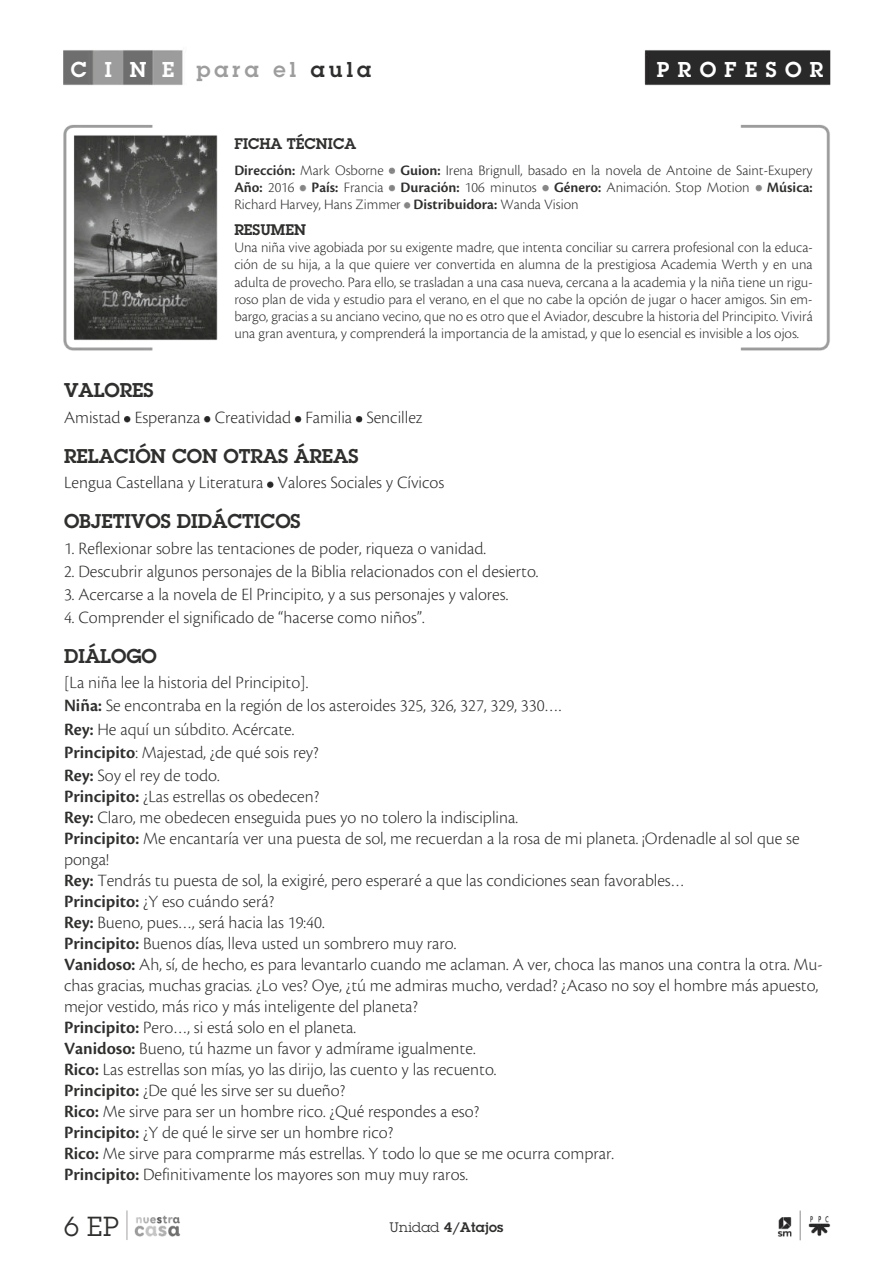
<style>
.page{position:relative;width:893px;height:1263px;background:#fff}
.page>*{position:absolute;margin:0;border:0;box-sizing:border-box;transform-origin:0 0}
.t1{font:27px "Lubalin Graph Std";color:#2f2f2e}
.t2{font:600 21px "Lubalin Graph Std";letter-spacing:.2em;color:#9d9d9d}
.t3{font:600 21px "Lubalin Graph Std";letter-spacing:.4em;color:#fff}
.t4{font:600 19.5px "Lubalin Graph Std";color:#2f2f2e}
.t5{font:300 18px/21px "Cronos Pro";color:#2f2f2e}
.t6{font:300 15px/17.2px "Cronos Pro";color:#2f2f2e;text-align:justify}
.t7{font:600 15px "Lubalin Graph Std";color:#2f2f2e}
.t8{font:600 13.5px "Lubalin Graph Std";letter-spacing:.02em;color:#2f2f2e}
.s1{color:#fff}
.s2{color:#2f2f2e}
.s3{font-weight:600}
.s4{font-weight:400}
</style>
<div class="page">
<img style="left:64px;top:50px;width:766px;height:1190px">
<p class="t2" style="left:71px;top:56px;width:302px"><span class="s1">C I N E</span> para el <span class="s2">aula</span></p>
<p class="t3" style="left:657px;top:56px;width:168px">PROFESOR</p>
<p class="t7" style="left:234px;top:134px;width:123px">FICHA TÉCNICA</p>
<p class="t6" style="left:234px;top:161px;width:580px"><span class="s3">Dirección:</span> Mark Osborne <span class="s3">Guion:</span> Irena Brignull, basado en la novela de Antoine de Saint-Exupery <span class="s3">Año:</span> 2016 <span class="s3">País:</span> Francia <span class="s3">Duración:</span> 106 minutos <span class="s3">Género:</span> Animación. Stop Motion <span class="s3">Música:<br></span>Richard Harvey, Hans Zimmer <span class="s3">Distribuidora:</span> Wanda Vision</p>
<p class="t7" style="left:234px;top:220px;width:73px">RESUMEN</p>
<p class="t6" style="left:234px;top:239px;width:580px">Una niña vive agobiada por su exigente madre, que intenta conciliar su carrera profesional con la educa&shy;ción de su hija, a la que quiere ver convertida en alumna de la prestigiosa Academia Werth y en una adulta de provecho. Para ello, se trasladan a una casa nueva, cercana a la academia y la niña tiene un rigu&shy;roso plan de vida y estudio para el verano, en el que no cabe la opción de jugar o hacer amigos. Sin em&shy;bargo, gracias a su anciano vecino, que no es otro que el Aviador, descubre la historia del Principito. Vivirá una gran aventura, y comprenderá la importancia de la amistad, y que lo esencial es invisible a los ojos.</p>
<p class="t4" style="left:64px;top:378px;width:91px">VALORES</p>
<p class="t5" style="left:64px;top:406px;width:360px">Amistad Esperanza Creatividad Familia Sencillez</p>
<p class="t4" style="left:64px;top:443px;width:296px">RELACIÓN CON OTRAS ÁREAS</p>
<p class="t5" style="left:64px;top:472px;width:382px">Lengua Castellana y Literatura Valores Sociales y Cívicos</p>
<p class="t4" style="left:64px;top:508px;width:238px">OBJETIVOS DIDÁCTICOS</p>
<p class="t5" style="left:64px;top:537px;width:423px">1. Reflexionar sobre las tentaciones de poder, riqueza o vanidad.</p>
<p class="t5" style="left:64px;top:560px;width:476px">2. Descubrir algunos personajes de la Biblia relacionados con el desierto.</p>
<p class="t5" style="left:64px;top:584px;width:446px">3. Acercarse a la novela de El Principito, y a sus personajes y valores.</p>
<p class="t5" style="left:64px;top:607px;width:362px">4. Comprender el significado de “hacerse como niños”.</p>
<p class="t4" style="left:64px;top:643px;width:94px">DIÁLOGO</p>
<p class="t5" style="left:64px;top:671px;width:499px;line-height:23.1px">[La niña lee la historia del Principito].<br><span class="s3">Niña:</span> Se encontraba en la región de los asteroides 325, 326, 327, 329, 330….<br><span class="s3">Rey:</span> He aquí un súbdito. Acércate.<br><span class="s3">Principito</span>: Majestad, ¿de qué sois rey?<br><span class="s3">Rey:</span> Soy el rey de todo.</p>
<p class="t5" style="left:64px;top:786px;width:760px"><span class="s3">Principito:</span> ¿Las estrellas os obedecen?<br><span class="s3">Rey:</span> Claro, me obedecen enseguida pues yo no tolero la indisciplina.<br><span class="s3">Principito:</span> Me encantaría ver una puesta de sol, me recuerdan a la rosa de mi planeta. ¡Ordenadle al sol que se ponga!<br><span class="s3">Rey:</span> Tendrás tu puesta de sol, la exigiré, pero esperaré a que las condiciones sean favorables…<br><span class="s3">Principito:</span> ¿Y eso cuándo será?<br><span class="s3">Rey:</span> Bueno, pues…, será hacia las 19:40.<br><span class="s3">Principito:</span> Buenos días, lleva usted un sombrero muy raro.<br><span class="s3">Vanidoso:</span> Ah, sí, de hecho, es para levantarlo cuando me aclaman. A ver, choca las manos una contra la otra. Mu&shy;chas gracias, muchas gracias. ¿Lo ves? Oye, ¿tú me admiras mucho, verdad? ¿Acaso no soy el hombre más apuesto, mejor vestido, más rico y más inteligente del planeta?<br><span class="s3">Principito:</span> Pero…, si está solo en el planeta.<br><span class="s3">Vanidoso:</span> Bueno, tú hazme un favor y admírame igualmente.<br><span class="s3">Rico:</span> Las estrellas son mías, yo las dirijo, las cuento y las recuento.<br><span class="s3">Principito:</span> ¿De qué les sirve ser su dueño?<br><span class="s3">Rico:</span> Me sirve para ser un hombre rico. ¿Qué respondes a eso?<br><span class="s3">Principito:</span> ¿Y de qué le sirve ser un hombre rico?<br><span class="s3">Rico:</span> Me sirve para comprarme más estrellas. Y todo lo que se me ocurra comprar.<br><span class="s3">Principito:</span> Definitivamente los mayores son muy muy raros.</p>
<h1 class="t1" style="left:64px;top:1209px;width:56px">6 EP</h1>
<p class="t8" style="left:389px;top:1218px;width:115px"><span class="s4">Unidad</span> 4/Atajos</p>
</div>
